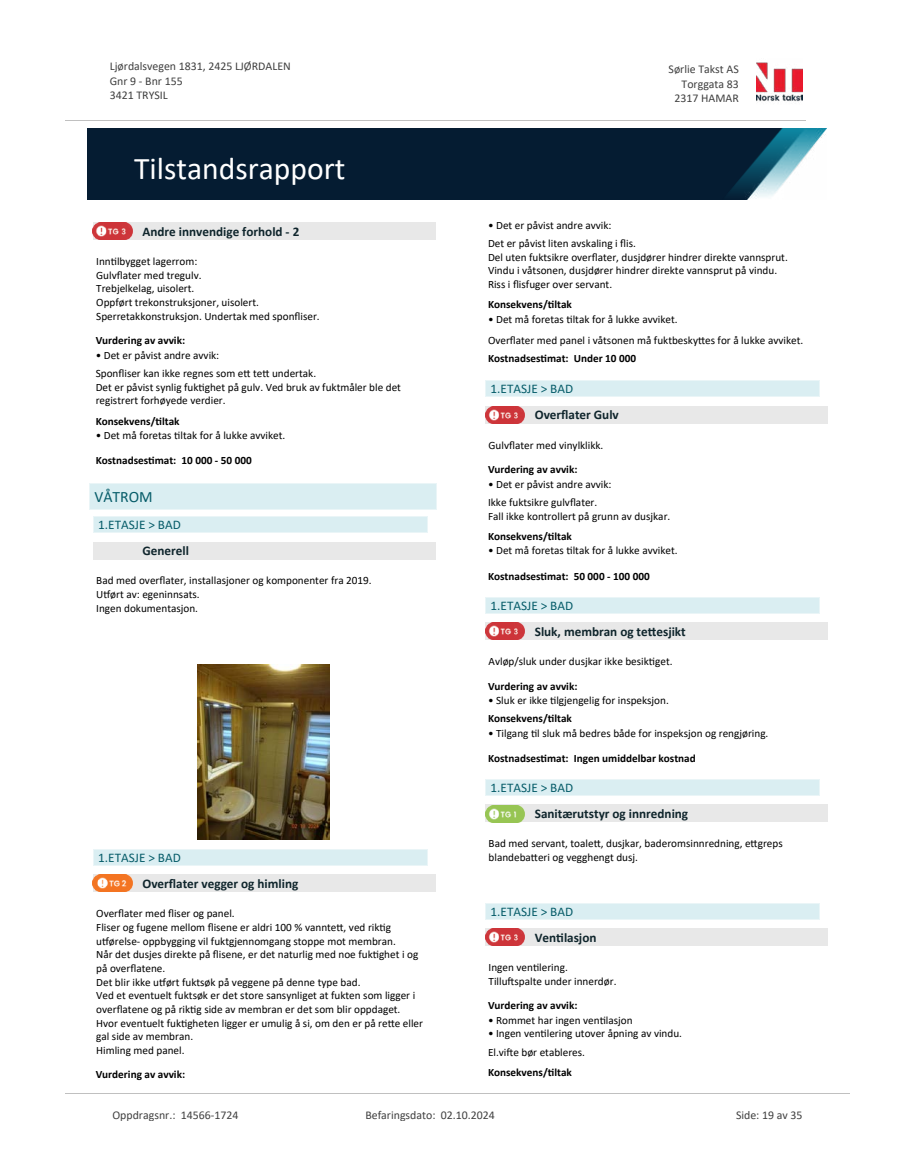
<style>
.page{position:relative;width:915px;height:1172px;background:#fff}
.page>*{position:absolute;margin:0;border:0;box-sizing:border-box;transform-origin:0 0}
.t1{font:31.65px "Calibri";color:#fff}
.t2{font:15.75px "Calibri";color:#065c69}
.t3{font:700 13.2px "Calibri";color:#0f252c}
.t4{font:13.2px "Calibri";color:#065c69}
.t5{font:11.85px/14.5px "Calibri";color:#404040}
.t6{font:11.25px/13.6px "Calibri";color:#000}
.t7{font:700 11.25px "Calibri";color:#000}
</style>
<div class="page">
<div style="left:93px;top:223px;width:342px;height:17px;background:#e8e8e8"></div>
<svg style="left:97px;top:227px;width:36px;height:13px"></svg>
<img style="left:93px;top:223px;width:39px;height:16px">
<div style="left:89px;top:483px;width:347px;height:27px;background:#daeef2"></div>
<svg style="left:89px;top:484px;width:1px;height:26px"></svg>
<svg style="left:436px;top:484px;width:1px;height:26px"></svg>
<hr style="left:89px;top:483px;width:348px;height:1px;background:#eaf5f7">
<hr style="left:89px;top:510px;width:348px;height:1px;background:#eaf5f7">
<div style="left:93px;top:542px;width:342px;height:17px;background:#e8e8e8"></div>
<div style="left:93px;top:516px;width:334px;height:16px;background:#daeef2"></div>
<svg style="left:93px;top:517px;width:1px;height:15px"></svg>
<svg style="left:427px;top:516px;width:1px;height:17px"></svg>
<hr style="left:93px;top:516px;width:334px;height:1px;background:#eaf5f7">
<hr style="left:93px;top:532px;width:334px;height:1px;background:#eaf5f7">
<img style="left:197px;top:664px;width:132px;height:176px">
<div style="left:93px;top:875px;width:342px;height:17px;background:#e8e8e8"></div>
<svg style="left:97px;top:879px;width:36px;height:13px"></svg>
<img style="left:93px;top:874px;width:39px;height:17px">
<div style="left:93px;top:849px;width:334px;height:16px;background:#daeef2"></div>
<svg style="left:93px;top:850px;width:1px;height:15px"></svg>
<svg style="left:427px;top:849px;width:1px;height:16px"></svg>
<hr style="left:93px;top:849px;width:334px;height:1px;background:#eaf5f7">
<hr style="left:93px;top:865px;width:334px;height:1px;background:#eaf5f7">
<div style="left:485px;top:406px;width:342px;height:17px;background:#e8e8e8"></div>
<img style="left:485px;top:406px;width:39px;height:17px">
<div style="left:485px;top:381px;width:334px;height:16px;background:#daeef2"></div>
<svg style="left:485px;top:381px;width:1px;height:16px"></svg>
<svg style="left:819px;top:380px;width:1px;height:17px"></svg>
<hr style="left:485px;top:380px;width:334px;height:1px;background:#eaf5f7">
<hr style="left:485px;top:397px;width:334px;height:1px;background:#eaf5f7">
<div style="left:485px;top:622px;width:342px;height:18px;background:#e8e8e8"></div>
<svg style="left:490px;top:622px;width:35px;height:18px"></svg>
<img style="left:485px;top:623px;width:39px;height:16px">
<div style="left:485px;top:597px;width:334px;height:16px;background:#daeef2"></div>
<svg style="left:485px;top:598px;width:1px;height:15px"></svg>
<svg style="left:819px;top:597px;width:1px;height:16px"></svg>
<hr style="left:485px;top:597px;width:334px;height:1px;background:#eaf5f7">
<hr style="left:485px;top:613px;width:334px;height:1px;background:#eaf5f7">
<div style="left:485px;top:805px;width:342px;height:17px;background:#e8e8e8"></div>
<img style="left:485px;top:805px;width:39px;height:17px">
<div style="left:485px;top:779px;width:334px;height:16px;background:#daeef2"></div>
<svg style="left:485px;top:780px;width:1px;height:15px"></svg>
<svg style="left:819px;top:779px;width:1px;height:17px"></svg>
<hr style="left:485px;top:779px;width:334px;height:1px;background:#eaf5f7">
<hr style="left:485px;top:795px;width:334px;height:1px;background:#eaf5f7">
<div style="left:485px;top:929px;width:342px;height:17px;background:#e8e8e8"></div>
<img style="left:485px;top:929px;width:39px;height:17px">
<div style="left:485px;top:903px;width:334px;height:16px;background:#daeef2"></div>
<svg style="left:485px;top:904px;width:1px;height:15px"></svg>
<svg style="left:819px;top:903px;width:1px;height:16px"></svg>
<hr style="left:485px;top:903px;width:334px;height:1px;background:#eaf5f7">
<hr style="left:485px;top:919px;width:334px;height:1px;background:#eaf5f7">
<img style="left:756px;top:62px;width:46px;height:40px">
<hr style="left:65px;top:120px;width:740px;height:1px;background:#c0c0c0">
<img style="left:88px;top:129px;width:738px;height:71px">
<hr style="left:65px;top:1093px;width:784px;height:1px;background:#c0c0c0">
<p class="t5" style="left:110px;top:59px;width:182px">Ljørdalsvegen 1831, 2425 LJØRDALEN<br>Gnr 9 - Bnr 155<br>3421 TRYSIL</p>
<p class="t5" style="left:668px;top:62px;width:72px">Sørlie Takst AS</p>
<p class="t5" style="left:681px;top:76px;width:59px">Torggata 83</p>
<p class="t5" style="left:674px;top:90px;width:66px">2317 HAMAR</p>
<h1 class="t1" style="left:134px;top:147px;width:213px">Tilstandsrapport</h1>
<p class="t3" style="left:142px;top:222px;width:158px">Andre innvendige forhold - 2</p>
<p class="t6" style="left:96px;top:254px;width:225px">Inn琀椀lbygget lagerrom:<br>Gulv昀氀ater med tregulv.<br>Trebjelkelag, uisolert.<br>Oppført trekonstruksjoner, uisolert.<br>Sperretakkonstruksjon. Undertak med spon昀氀iser.</p>
<p class="t7" style="left:96px;top:332px;width:91px">Vurdering av avvik:</p>
<p class="t6" style="left:96px;top:345px;width:222px;line-height:18.5px">• Det er påvist andre avvik:<br>Spon昀氀iser kan ikke regnes som e琀琀 te琀琀 undertak.</p>
<p class="t6" style="left:96px;top:380px;width:307px">Det er påvist synlig fuk琀椀ghet på gulv. Ved bruk av fuktmåler ble det registrert forhøyede verdier.</p>
<p class="t7" style="left:96px;top:413px;width:85px">Konsekvens/琀椀ltak</p>
<p class="t6" style="left:96px;top:428px;width:191px">• Det må foretas 琀椀ltak for å lukke avviket.</p>
<p class="t7" style="left:96px;top:453px;width:157px">Kostnadses琀椀mat: 10 000 - 50 000</p>
<h2 class="t2" style="left:94px;top:485px;width:60px">VÅTROM</h2>
<p class="t4" style="left:98px;top:515px;width:84px">1.ETASJE &gt; BAD</p>
<p class="t3" style="left:142px;top:541px;width:48px">Generell</p>
<p class="t6" style="left:96px;top:573px;width:277px">Bad med over昀氀ater, installasjoner og komponenter fra 2019.<br>U琀昀ørt av: egeninnsats.<br>Ingen dokumentasjon.</p>
<p class="t4" style="left:98px;top:848px;width:84px">1.ETASJE &gt; BAD</p>
<p class="t3" style="left:142px;top:874px;width:157px">Over昀氀ater vegger og himling</p>
<p class="t6" style="left:96px;top:906px;width:328px">Over昀氀ater med 昀氀iser og panel.<br>Fliser og fugene mellom 昀氀isene er aldri 100 % vannte琀琀, ved rik琀椀g<br>u琀昀ørelse- oppbygging vil fuktgjennomgang stoppe mot membran.<br>Når det dusjes direkte på 昀氀isene, er det naturlig med noe fuk琀椀ghet i og på over昀氀atene.<br>Det blir ikke u琀昀ørt fuktsøk på veggene på denne type bad.<br>Ved et eventuelt fuktsøk er det store sansynliget at fukten som ligger i over昀氀atene og på rik琀椀g side av membran er det som blir oppdaget.<br>Hvor eventuelt fuk琀椀gheten ligger er umulig å si, om den er på re琀琀e eller gal side av membran.<br>Himling med panel.</p>
<p class="t7" style="left:96px;top:1067px;width:91px">Vurdering av avvik:</p>
<p class="t6" style="left:488px;top:215px;width:149px;line-height:18.5px">• Det er påvist andre avvik:<br>Det er påvist liten avskaling i 昀氀is.</p>
<p class="t6" style="left:488px;top:250px;width:301px">Del uten fuktsikre over昀氀ater, dusjdører hindrer direkte vannsprut.<br>Vindu i våtsonen, dusjdører hindrer direkte vannsprut på vindu.<br>Riss i 昀氀isfuger over servant.</p>
<p class="t7" style="left:488px;top:297px;width:85px">Konsekvens/琀椀ltak</p>
<p class="t6" style="left:488px;top:308px;width:316px;line-height:21px">• Det må foretas 琀椀ltak for å lukke avviket.<br>Over昀氀ater med panel i våtsonen må fuktbesky琀琀es for å lukke avviket.</p>
<p class="t7" style="left:488px;top:350px;width:149px">Kostnadses琀椀mat: Under 10 000</p>
<p class="t4" style="left:490px;top:380px;width:84px">1.ETASJE &gt; BAD</p>
<p class="t3" style="left:534px;top:406px;width:85px">Over昀氀ater Gulv</p>
<p class="t6" style="left:488px;top:438px;width:116px">Gulv昀氀ater med vinylklikk.</p>
<p class="t7" style="left:488px;top:461px;width:91px">Vurdering av avvik:</p>
<p class="t6" style="left:488px;top:474px;width:125px;line-height:18.5px">• Det er påvist andre avvik:<br>Ikke fuktsikre gulv昀氀ater.</p>
<p class="t6" style="left:488px;top:509px;width:184px">Fall ikke kontrollert på grunn av dusjkar.</p>
<p class="t7" style="left:488px;top:528px;width:85px">Konsekvens/琀椀ltak</p>
<p class="t6" style="left:488px;top:544px;width:191px">• Det må foretas 琀椀ltak for å lukke avviket.</p>
<p class="t7" style="left:488px;top:568px;width:163px">Kostnadses琀椀mat: 50 000 - 100 000</p>
<p class="t4" style="left:490px;top:596px;width:84px">1.ETASJE &gt; BAD</p>
<p class="t3" style="left:534px;top:622px;width:152px">Sluk, membran og te琀琀esjikt</p>
<p class="t6" style="left:488px;top:654px;width:185px">Avløp/sluk under dusjkar ikke besik琀椀get.</p>
<p class="t7" style="left:488px;top:678px;width:91px">Vurdering av avvik:</p>
<p class="t6" style="left:488px;top:693px;width:182px">• Sluk er ikke 琀椀lgjengelig for inspeksjon.</p>
<p class="t7" style="left:488px;top:711px;width:85px">Konsekvens/琀椀ltak</p>
<p class="t6" style="left:488px;top:726px;width:282px">• Tilgang 琀椀l sluk må bedres både for inspeksjon og rengjøring.</p>
<p class="t7" style="left:488px;top:750px;width:209px">Kostnadses琀椀mat: Ingen umiddelbar kostnad</p>
<p class="t4" style="left:490px;top:778px;width:84px">1.ETASJE &gt; BAD</p>
<p class="t3" style="left:534px;top:804px;width:155px">Sanitærutstyr og innredning</p>
<p class="t6" style="left:488px;top:836px;width:295px">Bad med servant, toale琀琀, dusjkar, baderomsinnredning, e琀琀greps blandeba琀琀eri og vegghengt dusj.</p>
<p class="t4" style="left:490px;top:902px;width:84px">1.ETASJE &gt; BAD</p>
<p class="t3" style="left:534px;top:928px;width:63px">Ven琀椀lasjon</p>
<p class="t6" style="left:488px;top:960px;width:129px">Ingen ven琀椀lering.<br>Tillu昀琀spalte under innerdør.</p>
<p class="t7" style="left:488px;top:997px;width:91px">Vurdering av avvik:</p>
<p class="t6" style="left:488px;top:1013px;width:146px">• Rommet har ingen ven琀椀lasjon</p>
<p class="t6" style="left:488px;top:1024px;width:195px;line-height:18.5px">• Ingen ven琀椀lering utover åpning av vindu.<br>El.vi昀琀e bør etableres.</p>
<p class="t7" style="left:488px;top:1064px;width:85px">Konsekvens/琀椀ltak</p>
<p class="t5" style="left:112px;top:1107px;width:127px">Oppdragsnr.: 14566-1724</p>
<p class="t5" style="left:365px;top:1107px;width:131px">Befaringsdato: 02.10.2024</p>
<p class="t5" style="left:735px;top:1107px;width:68px">Side: 19 av 35</p>
</div>
